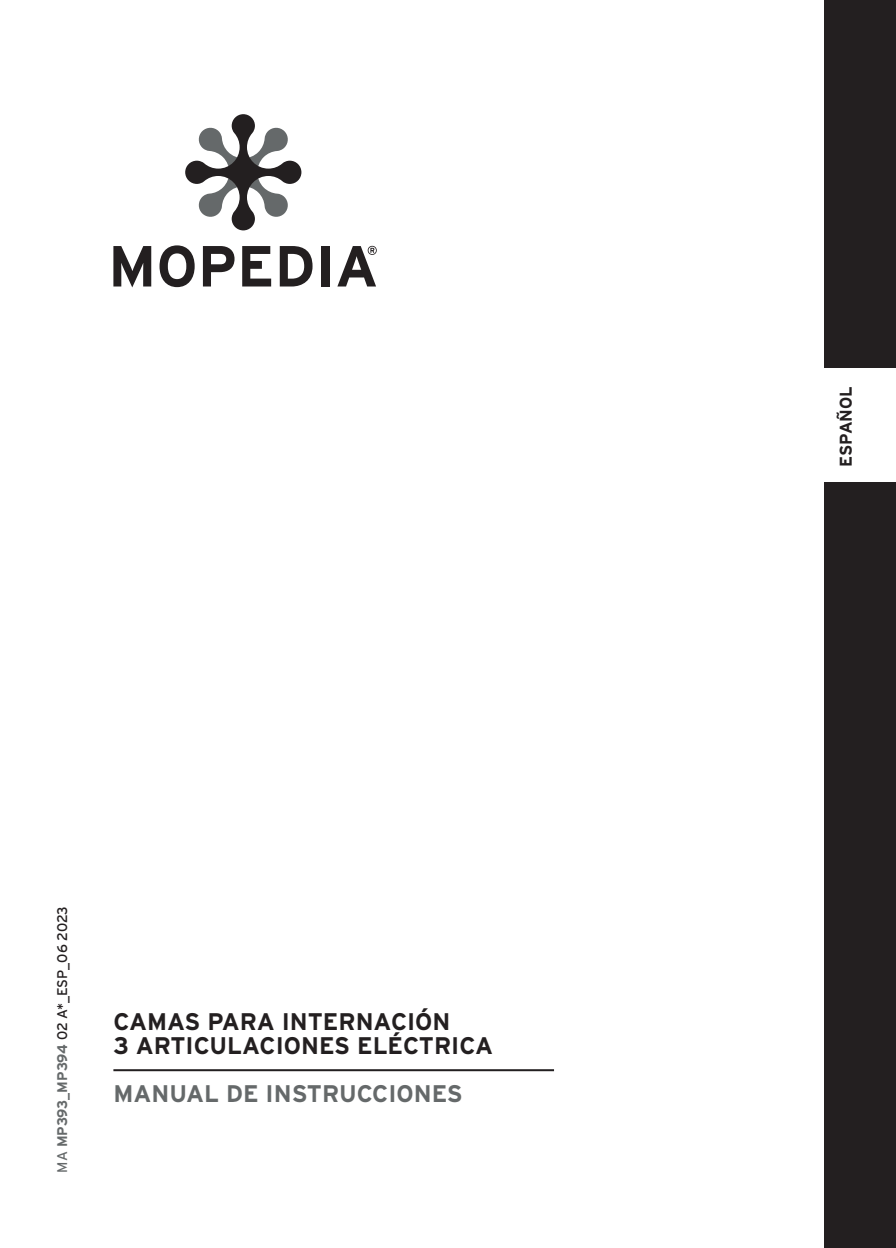
<style>
.page{position:relative;width:896px;height:1248px;background:#fff}
.page>*{position:absolute;margin:0;border:0;box-sizing:border-box;transform-origin:0 0}
.t1{font:700 24px "Interstate";color:#231f20}
.t2{font:700 24px "Interstate";color:#65696a}
.t3{font:700 17px "Interstate";letter-spacing:.005em;color:#231f20}
.t4{font:14px "Interstate";letter-spacing:-.015em;color:#231f20}
.s1{color:#65696a}
.s2{font-weight:700;color:#65696a}
</style>
<div class="page">
<hr style="left:113px;top:1069px;width:441px;height:2px;background:#231f20">
<svg style="left:185px;top:114px;width:116px;height:116px"></svg>
<svg style="left:113px;top:246px;width:38px;height:41px"></svg>
<svg style="left:159px;top:245px;width:36px;height:42px"></svg>
<svg style="left:203px;top:246px;width:31px;height:40px"></svg>
<svg style="left:242px;top:246px;width:29px;height:40px"></svg>
<svg style="left:280px;top:246px;width:32px;height:40px"></svg>
<div style="left:321px;top:246px;width:8px;height:40px;background:#231f20"></div>
<svg style="left:337px;top:246px;width:40px;height:40px"></svg>
<div style="left:824px;top:0;width:72px;height:1247px;background:#231f20"></div>
<div style="left:819px;top:369px;width:77px;height:113px;background:#fff"></div>
<p class="t4" style="left:54px;top:1172px;width:268px;rotate:-90deg"><span class="s1">MA</span> <span class="s2">MP393_MP394</span> 02 A*_ESP_06 2023</p>
<p class="t1" style="left:113px;top:1007px;width:338px">CAMAS PARA INTERNACIÓN</p>
<p class="t1" style="left:113px;top:1031px;width:381px">3 ARTICULACIONES ELÉCTRICA</p>
<p class="t2" style="left:113px;top:1079px;width:351px">MANUAL DE INSTRUCCIONES</p>
<p class="t3" style="left:836px;top:467px;width:83px;rotate:-90deg">ESPAÑOL</p>
</div>
